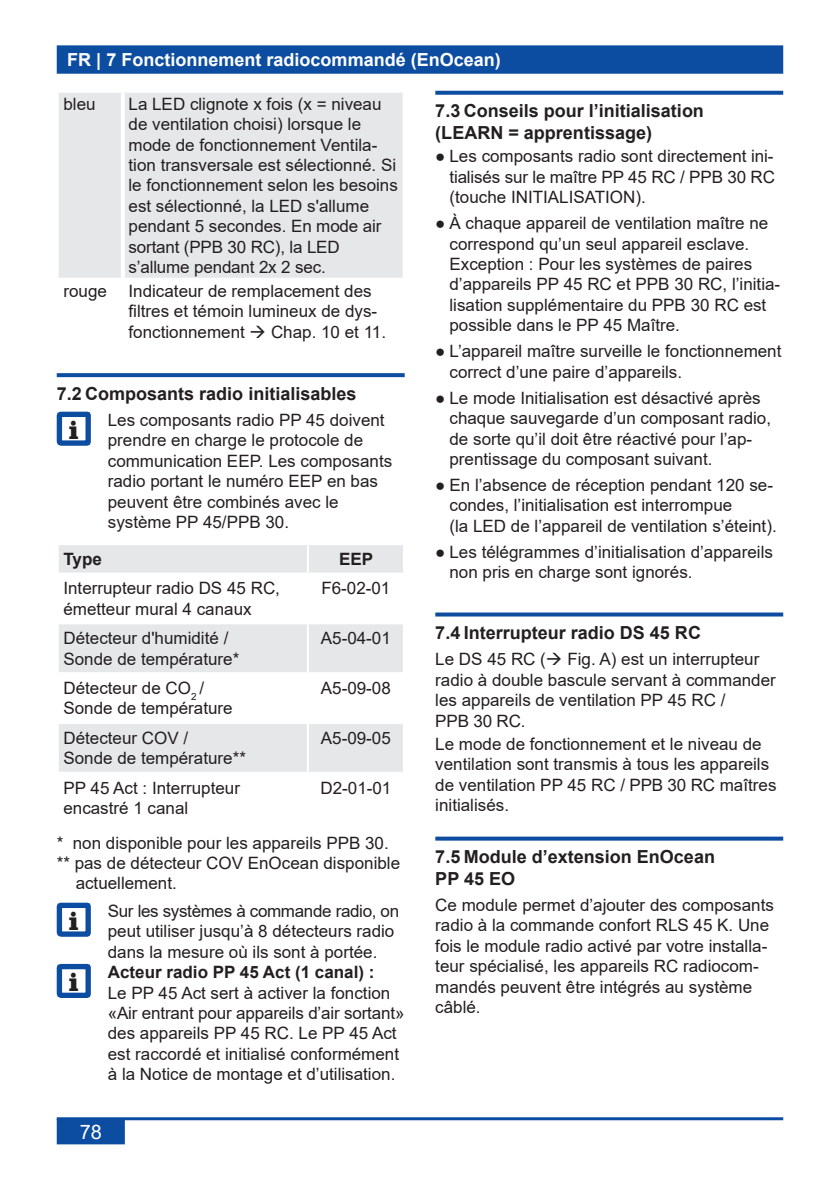
<style>
.page{position:relative;width:840px;height:1191px;background:#fff}
.page>*{position:absolute;margin:0;border:0;box-sizing:border-box;transform-origin:0 0}
.t1{font:900 26.6px "Clarendon BT";color:#231f20}
.t2{font:20px "Arial";color:#fff}
.Überschrift_02{font:700 18px/21.6px "Arial";color:#231f20}
.t3{font:700 18px "Arial";color:#fff}
.Grundtext{font:17px/20.4px "Arial";color:#231f20}
.Grundtext-2{font:700 17px "Arial";color:#231f20}
.s1{font-weight:700}
</style>
<div class="page">
<div style="left:58px;top:1119px;width:66px;height:24px;background:#0d4da1"></div>
<div style="left:57px;top:1118px;width:68px;height:26px;border:2px solid #0d4da1"></div>
<hr style="left:57px;top:1117px;width:725px;height:3px;background:#0d4da1">
<div style="left:58px;top:46px;width:723px;height:27px;background:#0d4da1"></div>
<div style="left:57px;top:45px;width:725px;height:29px;border:2px solid #0d4da1"></div>
<svg style="left:57px;top:373px;width:347px;height:4px"></svg>
<div style="left:59px;top:93px;width:343px;height:185px;background:#e6e7e9"></div>
<hr style="left:121px;top:93px;width:4px;height:186px;background:#fff">
<svg style="left:57px;top:412px;width:34px;height:34px"></svg>
<div style="left:59px;top:545px;width:344px;height:27px;background:#e6e7e9"></div>
<div style="left:59px;top:624px;width:344px;height:48px;background:#e6e7e9"></div>
<div style="left:59px;top:724px;width:344px;height:47px;background:#e6e7e9"></div>
<hr style="left:307px;top:545px;width:2px;height:27px;background:#fff">
<hr style="left:307px;top:624px;width:2px;height:48px;background:#fff">
<hr style="left:307px;top:724px;width:2px;height:47px;background:#fff">
<svg style="left:57px;top:902px;width:34px;height:34px"></svg>
<svg style="left:57px;top:964px;width:34px;height:34px"></svg>
<svg style="left:435px;top:91px;width:347px;height:4px"></svg>
<svg style="left:435px;top:612px;width:347px;height:4px"></svg>
<svg style="left:435px;top:836px;width:347px;height:4px"></svg>
<p class="t3" style="left:67px;top:47px;width:435px">FR | 7 Fonctionnement radiocommandé (EnOcean)</p>
<p class="Grundtext" style="left:63px;top:93px;width:34px">bleu</p>
<p class="Grundtext" style="left:128px;top:93px;width:271px">La LED clignote x fois (x = niveau de ventilation choisi) lorsque le mode de fonctionnement Ventila&shy;tion transversale est sélectionné. Si le fonctionnement selon les besoins est sélectionné, la LED s'allume pendant 5 secondes. En mode air sortant (PPB 30 RC), la LED s’allume pendant 2x 2 sec.</p>
<p class="Grundtext" style="left:63px;top:280px;width:45px">rouge</p>
<p class="Grundtext" style="left:128px;top:280px;width:259px">Indicateur de remplacement des filtres et témoin lumineux de dys&shy;fonctionnement → Chap. 10 et 11.</p>
<p class="Überschrift_02" style="left:435px;top:100px;width:270px">7.3 Conseils pour l’initialisation (LEARN = apprentissage)</p>
<p class="Grundtext" style="left:449px;top:146px;width:327px;text-align:justify;text-indent:-14px">● Les composants radio sont directement ini&shy;tialisés sur le maître PP 45 RC / PPB 30 RC (touche INITIALISATION).</p>
<p class="Grundtext" style="left:449px;top:213px;width:332px;text-indent:-14px">● À chaque appareil de ventilation maître ne correspond qu’un seul appareil esclave.<br>Exception : Pour les systèmes de paires d’appareils PP 45 RC et PPB 30 RC, l’initia&shy;lisation supplémentaire du PPB 30 RC est possible dans le PP 45 Maître.</p>
<p class="Grundtext" style="left:449px;top:341px;width:333px;text-indent:-14px">● L’appareil maître surveille le fonctionnement correct d’une paire d’appareils.</p>
<p class="Grundtext" style="left:449px;top:387px;width:323px;text-indent:-14px">● Le mode Initialisation est désactivé après chaque sauvegarde d’un composant radio, de sorte qu’il doit être réactivé pour l’ap&shy;prentissage du composant suivant.</p>
<p class="Grundtext" style="left:449px;top:475px;width:328px;text-indent:-14px">● En l’absence de réception pendant 120 se&shy;condes, l’initialisation est interrompue<br>(la LED de l’appareil de ventilation s’éteint).</p>
<p class="Grundtext" style="left:449px;top:541px;width:325px;text-indent:-14px">● Les télégrammes d’initialisation d’appareils non pris en charge sont ignorés.</p>
<p class="Überschrift_02" style="left:57px;top:383px;width:301px">7.2 Composants radio initialisables</p>
<p class="t1" style="left:69px;top:413px;width:11px">i</p>
<p class="Grundtext" style="left:108px;top:409px;width:286px">Les composants radio PP 45 doivent prendre en charge le protocole de communication EEP. Les composants radio portant le numéro EEP en bas peuvent être combinés avec le système PP 45/PPB 30.</p>
<p class="Grundtext-2" style="left:63px;top:547px;width:40px">Type</p>
<p class="Grundtext-2" style="left:339px;top:547px;width:36px">EEP</p>
<p class="Grundtext" style="left:63px;top:578px;width:218px">Interrupteur radio DS 45 RC, émetteur mural 4 canaux</p>
<p class="Grundtext" style="left:321px;top:578px;width:70px">F6-02-01</p>
<p class="Grundtext" style="left:63px;top:628px;width:177px">Détecteur d'humidité /<br>Sonde de température*</p>
<p class="Grundtext" style="left:321px;top:628px;width:71px">A5-04-01</p>
<p class="Grundtext" style="left:63px;top:678px;width:171px">Détecteur de CO<sub>2</sub> /<br>Sonde de température</p>
<p class="Grundtext" style="left:321px;top:678px;width:71px">A5-09-08</p>
<p class="Grundtext" style="left:63px;top:727px;width:184px">Détecteur COV /<br>Sonde de température**</p>
<p class="Grundtext" style="left:321px;top:727px;width:71px">A5-09-05</p>
<p class="Grundtext" style="left:63px;top:777px;width:178px">PP 45 Act : Interrupteur encastré 1 canal</p>
<p class="Grundtext" style="left:320px;top:777px;width:72px">D2-01-01</p>
<p class="Grundtext" style="left:57px;top:832px;width:333px">* non disponible pour les appareils PPB 30.</p>
<p class="Grundtext" style="left:76px;top:852px;width:326px;text-indent:-19px">** pas de détecteur COV EnOcean disponible actuellement.</p>
<p class="t1" style="left:69px;top:904px;width:11px">i</p>
<p class="Grundtext" style="left:108px;top:900px;width:293px">Sur les systèmes à commande radio, on peut utiliser jusqu’à 8 détecteurs radio dans la mesure où ils sont à portée.</p>
<p class="t1" style="left:69px;top:965px;width:11px">i</p>
<p class="Grundtext" style="left:108px;top:962px;width:298px"><span class="s1">Acteur radio PP 45 Act (1 canal) :<br></span>Le PP 45 Act sert à activer la fonction «Air entrant pour appareils d’air sortant» des appareils PP 45 RC. Le PP 45 Act est raccordé et initialisé conformément à la Notice de montage et d’utilisation.</p>
<p class="Überschrift_02" style="left:435px;top:622px;width:267px">7.4 Interrupteur radio DS 45 RC</p>
<p class="Grundtext" style="left:435px;top:649px;width:342px">Le DS 45 RC (→ Fig. A) est un interrupteur radio à double bascule servant à commander les appareils de ventilation PP 45 RC /<br>PPB 30 RC.</p>
<p class="Grundtext" style="left:435px;top:733px;width:342px">Le mode de fonctionnement et le niveau de ventilation sont transmis à tous les appareils de ventilation PP 45 RC / PPB 30 RC maîtres initialisés.</p>
<p class="Überschrift_02" style="left:435px;top:846px;width:281px">7.5 Module d’extension EnOcean<br>PP 45 EO</p>
<p class="Grundtext" style="left:435px;top:894px;width:340px">Ce module permet d’ajouter des composants radio à la commande confort RLS 45 K. Une fois le module radio activé par votre installa&shy;teur spécialisé, les appareils RC radiocom&shy;mandés peuvent être intégrés au système câblé.</p>
<p class="t2" style="left:80px;top:1118px;width:24px">78</p>
</div>
